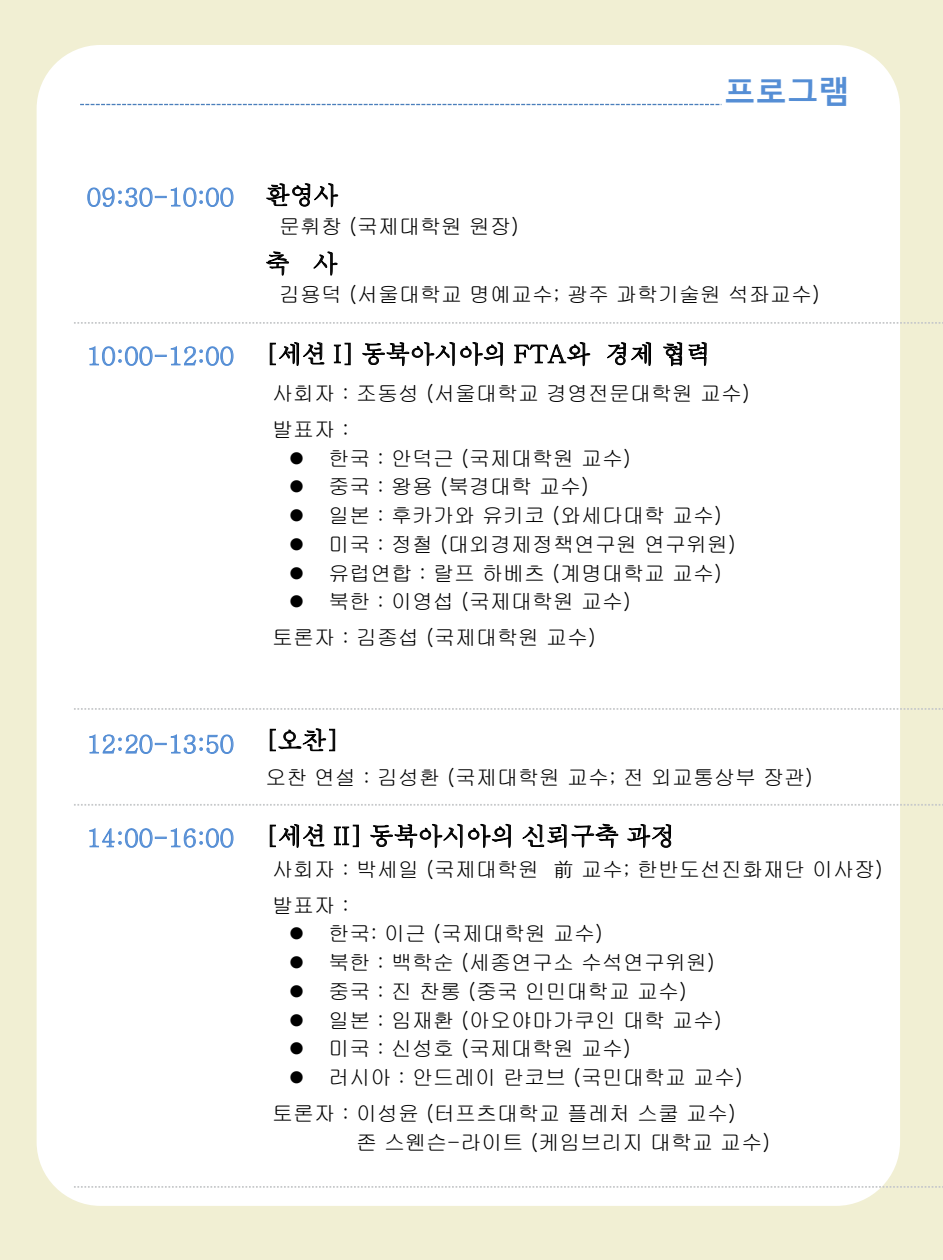
<style>
.page{position:relative;width:943px;height:1260px;background:#fff}
.page>*{position:absolute;margin:0;border:0;box-sizing:border-box;transform-origin:0 0}
.t1{font:700 31.5px "Malgun Gothic";color:#558ed5}
.t2{font:24.5px "Batang";letter-spacing:-.01em;color:#000}
.t3{font:24.5px "Batang";letter-spacing:-.005em;color:#558ed5}
.t4{font:21px/35.9px "Gulim";color:#000}
</style>
<div class="page">
<div style="left:1px;top:0;width:942px;height:1260px;background:#f1efd3"></div>
<div style="left:37px;top:45px;width:863px;height:1161px;background:#fff"></div>
<svg style="left:74px;top:1186px;width:869px;height:2px;background:#e5e5e5"></svg>
<svg style="left:74px;top:72px;width:869px;height:424px;background:#fbfbfa"></svg>
<svg style="left:74px;top:702px;width:869px;height:52px;background:#f9f9f9"></svg>
<svg style="left:74px;top:760px;width:869px;height:91px;background:#f4f5f4"></svg>
<h1 class="t1" style="left:724px;top:71px;width:127px">프로그램</h1>
<p class="t3" style="left:87px;top:185px;width:149px">09:30-10:00</p>
<p class="t2" style="left:265px;top:183px;width:75px">환영사</p>
<p class="t4" style="left:279px;top:208px;width:241px">문휘창 (국제대학원 원장)</p>
<p class="t2" style="left:265px;top:251px;width:74px">축 사</p>
<p class="t4" style="left:279px;top:277px;width:542px">김용덕 (서울대학교 명예교수; 광주 과학기술원 석좌교수)</p>
<p class="t3" style="left:87px;top:344px;width:149px">10:00-12:00</p>
<p class="t2" style="left:265px;top:342px;width:447px">[세션 I] 동북아시아의 FTA와 경제 협력</p>
<p class="t4" style="left:272px;top:376px;width:479px">사회자 : 조동성 (서울대학교 경영전문대학원 교수) 발표자 :</p>
<p class="t4" style="left:289px;top:440px;width:344px">● 한국 : 안덕근 (국제대학원 교수)</p>
<p class="t4" style="left:289px;top:469px;width:302px">● 중국 : 왕용 (북경대학 교수)</p>
<p class="t4" style="left:289px;top:498px;width:435px">● 일본 : 후카가와 유키코 (와세다대학 교수)</p>
<p class="t4" style="left:289px;top:527px;width:449px">● 미국 : 정철 (대외경제정책연구원 연구위원)</p>
<p class="t4" style="left:289px;top:555px;width:435px">● 유럽연합 : 랄프 하베츠 (계명대학교 교수)</p>
<p class="t4" style="left:272px;top:584px;width:360px;text-indent:17px">● 북한 : 이영섭 (국제대학원 교수) 토론자 : 김종섭 (국제대학원 교수)</p>
<p class="t3" style="left:87px;top:732px;width:149px">12:20-13:50</p>
<p class="t2" style="left:265px;top:728px;width:74px">[오찬]</p>
<p class="t4" style="left:265px;top:760px;width:549px">오찬 연설 : 김성환 (국제대학원 교수; 전 외교통상부 장관)</p>
<p class="t3" style="left:87px;top:826px;width:149px">14:00-16:00</p>
<p class="t2" style="left:265px;top:824px;width:411px">[세션 II] 동북아시아의 신뢰구축 과정</p>
<p class="t4" style="left:272px;top:851px;width:612px">사회자 : 박세일 (국제대학원 前 교수; 한반도선진화재단 이사장) 발표자 :</p>
<p class="t4" style="left:289px;top:916px;width:316px">● 한국: 이근 (국제대학원 교수)</p>
<p class="t4" style="left:289px;top:945px;width:428px">● 북한 : 백학순 (세종연구소 수석연구위원)</p>
<p class="t4" style="left:289px;top:973px;width:400px">● 중국 : 진 찬롱 (중국 인민대학교 교수)</p>
<p class="t4" style="left:289px;top:1002px;width:435px">● 일본 : 임재환 (아오야마가쿠인 대학 교수)</p>
<p class="t4" style="left:289px;top:1031px;width:344px">● 미국 : 신성호 (국제대학원 교수)</p>
<p class="t4" style="left:272px;top:1060px;width:472px;text-indent:17px">● 러시아 : 안드레이 란코브 (국민대학교 교수) 토론자 : 이성윤 (터프츠대학교 플레처 스쿨 교수)</p>
<p class="t4" style="left:356px;top:1124px;width:416px">존 스웬슨-라이트 (케임브리지 대학교 교수)</p>
</div>
